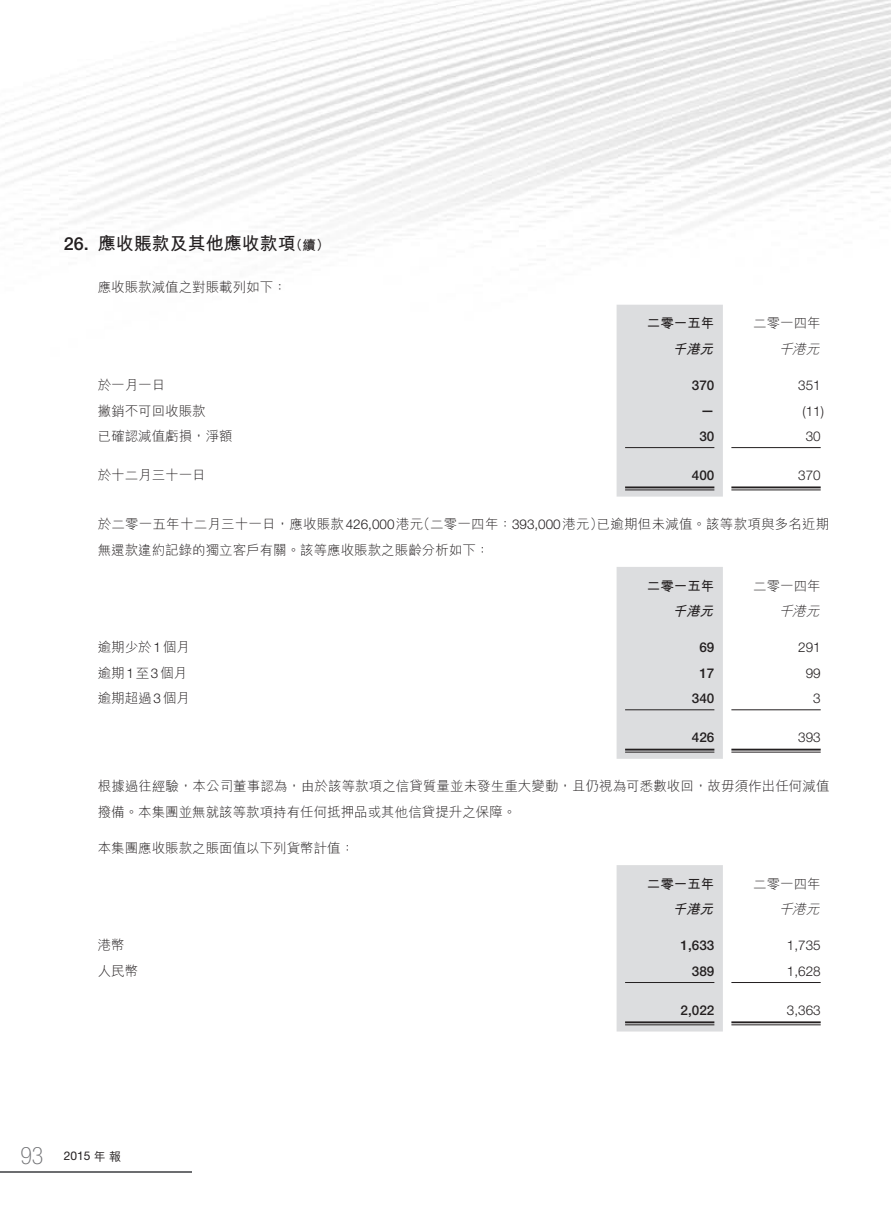
<style>
.page{position:relative;width:893px;height:1212px;background:#fff}
.page>*{position:absolute;margin:0;border:0;box-sizing:border-box;transform-origin:0 0}
.t1{font:100 condensed 24px "Helvetica Neue LT Std";color:#6c6d70}
._3__標題{font:700 18px "M Hei HK";color:#231f20}
._3__標題-2{font:500 18px "Helvetica Neue LT Std";color:#231f20}
._1__內文{font:300 13.5px/25.5px "M Hei HK";color:#231f20}
._1__內文-2{font:300 13.5px "Helvetica Neue LT Std";color:#231f20}
._1__內文-3{font:500 13.5px "Helvetica Neue LT Std";color:#231f20}
._1__內文-4{font:700 13.5px "M Hei HK";color:#231f20}
._1__內文-5{font:italic 300 13.5px "M Hei HK";color:#231f20}
._1__內文-6{font:italic 700 13.5px "M Hei HK";color:#231f20}
._3__標題-3{font:700 13.5px "M Hei HK";color:#231f20}
.t2{font:12px "Helvetica Neue LT Std";color:#231f20}
.s1{font-family:"Helvetica Neue LT Std"}
.s2{font-family:"M Hei HK";font-weight:500}
</style>
<div class="page">
<hr style="left:0;top:1172px;width:191px;height:1px;background:#6c6d70">
<div style="left:617px;top:305px;width:106px;height:192px;background:#dcdddf"></div>
<hr style="left:625px;top:447px;width:89px;height:1px;background:#231f20">
<hr style="left:731px;top:447px;width:90px;height:1px;background:#231f20">
<hr style="left:625px;top:486px;width:89px;height:2px;background:#231f20">
<hr style="left:625px;top:490px;width:89px;height:1px;background:#231f20">
<hr style="left:731px;top:486px;width:90px;height:2px;background:#231f20">
<hr style="left:731px;top:490px;width:90px;height:1px;background:#231f20">
<div style="left:617px;top:567px;width:106px;height:192px;background:#dcdddf"></div>
<hr style="left:625px;top:709px;width:89px;height:1px;background:#231f20">
<hr style="left:731px;top:709px;width:90px;height:1px;background:#231f20">
<hr style="left:625px;top:749px;width:89px;height:1px;background:#231f20">
<hr style="left:625px;top:752px;width:89px;height:1px;background:#231f20">
<hr style="left:731px;top:749px;width:90px;height:1px;background:#231f20">
<hr style="left:731px;top:752px;width:90px;height:1px;background:#231f20">
<div style="left:617px;top:865px;width:106px;height:166px;background:#dcdddf"></div>
<hr style="left:625px;top:982px;width:89px;height:1px;background:#231f20">
<hr style="left:731px;top:982px;width:90px;height:1px;background:#231f20">
<hr style="left:625px;top:1021px;width:89px;height:2px;background:#231f20">
<hr style="left:625px;top:1024px;width:89px;height:1px;background:#231f20">
<hr style="left:731px;top:1021px;width:90px;height:2px;background:#231f20">
<hr style="left:731px;top:1024px;width:90px;height:1px;background:#231f20">
<p class="_3__標題-2" style="left:64px;top:233px;width:27px">26.</p>
<p class="_3__標題" style="left:98px;top:230px;width:199px">應收賬款及其他應收款項</p>
<p class="_3__標題-3" style="left:289px;top:235px;width:42px">（續(</p>
<p class="_1__內文" style="left:98px;top:275px;width:190px">應收賬款減值之對賬載列如下：</p>
<p class="_1__內文" style="left:98px;top:372px;width:69px">於一月一日</p>
<p class="_1__內文" style="left:98px;top:398px;width:109px">撇銷不可回收賬款</p>
<p class="_1__內文" style="left:98px;top:423px;width:136px">已確認減值虧損，淨額</p>
<p class="_1__內文" style="left:98px;top:462px;width:109px">於十二月三十一日</p>
<p class="_1__內文-4" style="left:647px;top:314px;width:69px">二零一五年</p>
<p class="_1__內文" style="left:753px;top:311px;width:69px">二零一四年</p>
<p class="_1__內文-6" style="left:672px;top:339px;width:47px">千港元</p>
<p class="_1__內文-5" style="left:779px;top:342px;width:46px">千港元</p>
<p class="_1__內文-3" style="left:692px;top:377px;width:24px">370</p>
<p class="_1__內文-2" style="left:798px;top:377px;width:24px">351</p>
<p class="_1__內文-3" style="left:701px;top:402px;width:15px">—</p>
<p class="_1__內文-2" style="left:802px;top:402px;width:23px">)11(</p>
<p class="_1__內文-3" style="left:699px;top:428px;width:17px">30</p>
<p class="_1__內文-2" style="left:806px;top:428px;width:17px">30</p>
<p class="_1__內文-3" style="left:692px;top:467px;width:24px">400</p>
<p class="_1__內文-2" style="left:798px;top:467px;width:24px">370</p>
<p class="_1__內文" style="left:417px;top:511px;width:188px">（二零一四年：<span class="s1">393,000</span>港元）</p>
<p class="_1__內文" style="left:98px;top:511px;width:393px">於二零一五年十二月三十一日，應收賬款<span class="s1">426,000</span>港元<br>無還款違約記錄的獨立客戶有關。該等應收賬款之賬齡分析如下：</p>
<p class="_1__內文" style="left:597px;top:511px;width:234px">已逾期但未減值。該等款項與多名近期</p>
<p class="_1__內文-4" style="left:647px;top:576px;width:69px">二零一五年</p>
<p class="_1__內文" style="left:753px;top:573px;width:69px">二零一四年</p>
<p class="_1__內文-6" style="left:672px;top:601px;width:47px">千港元</p>
<p class="_1__內文-5" style="left:779px;top:604px;width:46px">千港元</p>
<p class="_1__內文" style="left:98px;top:634px;width:93px">逾期少於<span class="s1">1</span>個月</p>
<p class="_1__內文-3" style="left:699px;top:639px;width:17px">69</p>
<p class="_1__內文-2" style="left:798px;top:639px;width:24px">291</p>
<p class="_1__內文" style="left:98px;top:660px;width:91px">逾期<span class="s1">1</span>至<span class="s1">3</span>個月</p>
<p class="_1__內文-3" style="left:699px;top:665px;width:17px">17</p>
<p class="_1__內文-2" style="left:806px;top:665px;width:17px">99</p>
<p class="_1__內文" style="left:98px;top:685px;width:93px">逾期超過<span class="s1">3</span>個月</p>
<p class="_1__內文-3" style="left:692px;top:690px;width:24px">340</p>
<p class="_1__內文-2" style="left:813px;top:690px;width:9px">3</p>
<p class="_1__內文-3" style="left:692px;top:730px;width:24px">426</p>
<p class="_1__內文" style="left:98px;top:773px;width:733px">根據過往經驗，本公司董事認為，由於該等款項之信貸質量並未發生重大變動，且仍視為可悉數收回，故毋須作出任何減值撥備。本集團並無就該等款項持有任何抵押品或其他信貸提升之保障。</p>
<p class="_1__內文" style="left:98px;top:835px;width:258px">本集團應收賬款之賬面值以下列貨幣計值：</p>
<p class="_1__內文" style="left:753px;top:871px;width:69px">二零一四年</p>
<p class="_1__內文-2" style="left:798px;top:729px;width:24px">393</p>
<p class="_1__內文-4" style="left:647px;top:874px;width:69px">二零一五年</p>
<p class="_1__內文" style="left:98px;top:932px;width:28px">港幣</p>
<p class="_1__內文" style="left:98px;top:958px;width:42px">人民幣</p>
<p class="_1__內文-6" style="left:672px;top:900px;width:47px">千港元</p>
<p class="_1__內文-5" style="left:779px;top:902px;width:46px">千港元</p>
<p class="_1__內文-3" style="left:681px;top:937px;width:35px">1,633</p>
<p class="_1__內文-2" style="left:787px;top:937px;width:35px">1,735</p>
<p class="_1__內文-3" style="left:692px;top:963px;width:24px">389</p>
<p class="_1__內文-2" style="left:787px;top:963px;width:35px">1,628</p>
<p class="_1__內文-3" style="left:681px;top:1002px;width:35px">2,022</p>
<p class="_1__內文-2" style="left:787px;top:1002px;width:35px">3,363</p>
<h1 class="t1" style="left:20px;top:1142px;width:25px">93</h1>
<p class="t2" style="left:64px;top:1149px;width:59px">2015 <span class="s2">年報</span></p>
</div>
